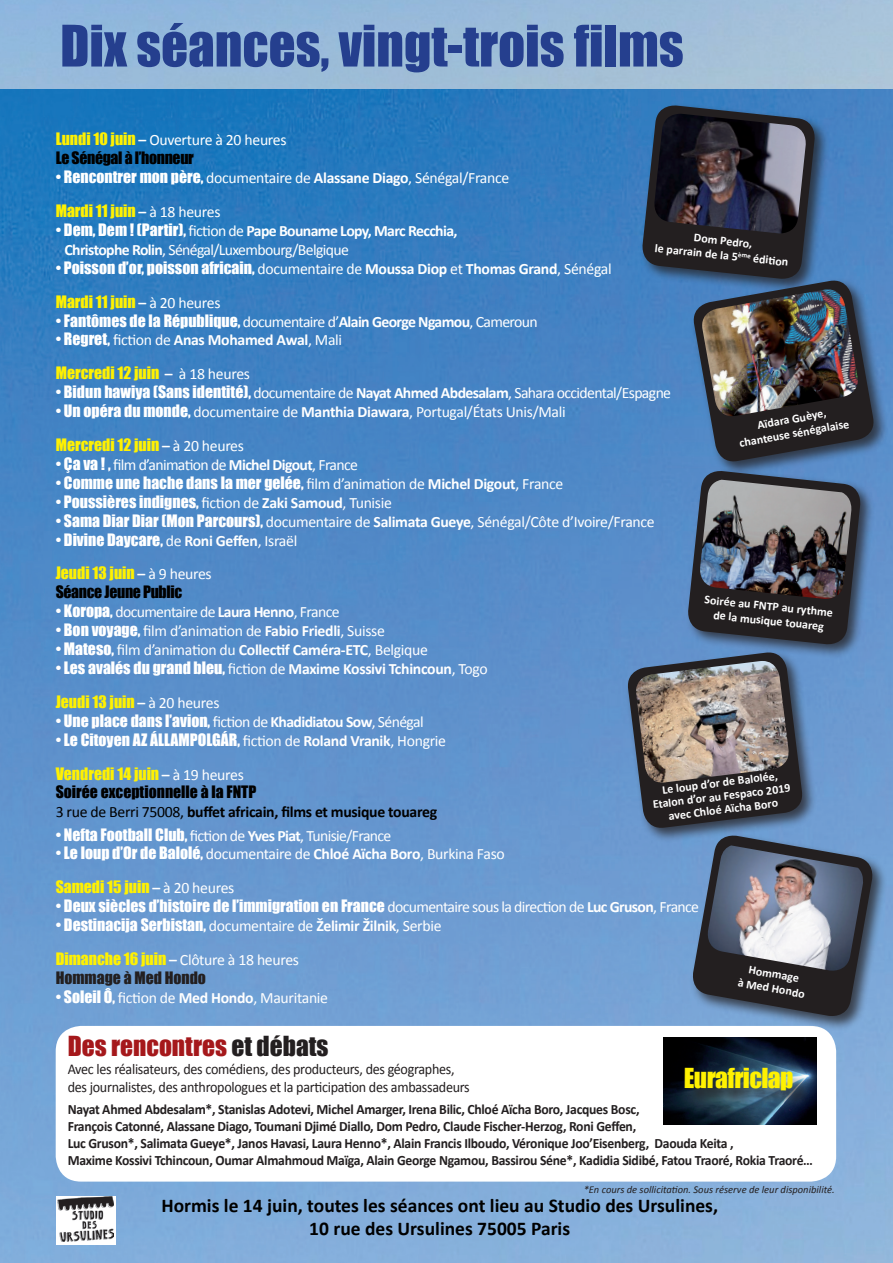
<style>
.page{position:relative;width:893px;height:1263px;background:#fff}
.page>*{position:absolute;margin:0;border:0;box-sizing:border-box;transform-origin:0 0}
.t1{font:52.8px "Impact";color:#253f8e}
.t2{font:25.35px "Impact";color:#a5181b}
.t3{font:25.35px "Impact";color:#fff101}
.t4{font:700 19.5px/23.4px "Calibri";color:#000;text-align:center}
.t5{font:15.75px "Impact";color:#fff}
.t6{font:15.75px "Calibri";letter-spacing:-.02em;color:#fff}
.t7{font:15.75px "Calibri";letter-spacing:-.04em;color:#fff}
.t8{font:15.75px "Impact";color:#fff101}
.t9{font:700 15.75px/18.9px "Calibri";letter-spacing:-.04em;color:#fff}
.t10{font:700 15.75px/18.9px "Calibri";letter-spacing:-.02em;color:#000}
.t11{font:700 15.75px "Calibri";letter-spacing:-.02em;color:#fff}
.t12{font:15.75px "Impact";letter-spacing:-.02em;color:#000}
.t13{font:15.75px "Impact";color:#231f20}
.t14{font:15px/18px "Calibri";letter-spacing:-.02em;color:#231f20;scale:.94 1}
.t15{font:700 14.25px/17.1px "Calibri";letter-spacing:-.02em;color:#231f20;scale:.96 1}
.t16{font:700 12px/14.4px "Calibri";color:#fff;text-align:center}
.t17{font:italic 10.5px "Calibri";color:#231f20}
.s1{font-family:"Impact";color:#fff101}
.s2{font-weight:700}
.s3{font-family:"Impact"}
.s4{font-family:"Calibri";font-weight:700;color:#fff}
.s5{font-family:"Calibri";color:#fff}
.s6{font-family:"Impact";font-weight:400}
.s7{font-weight:400}
.s8{font-family:"Calibri"}
.s9{font-family:"Calibri";font-weight:700}
.s10{color:#231f20}
</style>
<div class="page">
<img style="left:0;top:88px;width:893px;height:1175px">
<div style="left:56px;top:1026px;width:780px;height:155px;background:#fff;border-radius:25px"></div>
<img style="left:663px;top:1037px;width:153px;height:87px">
<div style="left:688px;top:1070px;width:123px;height:39px;background:#231f20;opacity:.75"></div>
<div style="left:691px;top:278px;width:197px;height:198px;background:#231f20;opacity:.75"></div>
<div style="left:690px;top:833px;width:197px;height:198px;background:#231f20;opacity:.75"></div>
<img style="left:626px;top:104px;width:250px;height:915px">
<img style="left:705px;top:845px;width:160px;height:128px">
<div style="left:56px;top:1196px;width:60px;height:48px;background:#fff"></div>
<img style="left:57px;top:1196px;width:57px;height:46px">
<p class="t1" style="left:60px;top:5px;width:625px">Dix séances, vingt-trois films</p>
<p class="t6" style="left:56px;top:130px;width:232px"><span class="s1">Lundi 10 juin</span> <span class="s2">–</span> Ouverture à 20 heures</p>
<p class="t12" style="left:56px;top:146px;width:140px">Le Sénégal à l’honneur</p>
<p class="t6" style="left:56px;top:168px;width:455px"><span class="s3">• Rencontrer mon père,</span> documentaire de <span class="s2">Alassane Diago</span>, Sénégal/France</p>
<p class="t8" style="left:56px;top:199px;width:166px">Mardi 11 juin <span class="s4">–</span> <span class="s5">à 18 heures</span></p>
<p class="t9" style="left:64px;top:220px;width:395px;text-indent:-9px"><span class="s6">• Dem, Dem ! (Partir),</span> <span class="s7">fiction de</span> Pape Bouname Lopy, Marc Recchia,<br>Christophe Rolin<span class="s7">, Sénégal/Luxembourg/Belgique</span></p>
<p class="t5" style="left:56px;top:255px;width:557px">• Poisson d’or, poisson africain, <span class="s8">documentaire de</span> <span class="s9">Moussa Diop</span> <span class="s8">et</span> <span class="s9">Thomas Grand</span><span class="s8">, Sénégal</span></p>
<p class="t8" style="left:56px;top:289px;width:166px">Mardi 11 juin <span class="s4">–</span> <span class="s5">à 20 heures</span></p>
<p class="t5" style="left:56px;top:308px;width:484px">• Fantômes de la République, <span class="s8">documentaire d’</span><span class="s9">Alain George Ngamou</span><span class="s8">, Cameroun</span></p>
<p class="t11" style="left:56px;top:330px;width:288px"><span class="s6">• Regret,</span> <span class="s7">fiction de</span> Anas Mohamed Awal<span class="s7">, Mali</span></p>
<p class="t8" style="left:56px;top:361px;width:196px">Mercredi 12 juin <span class="s4">–</span> <span class="s5">à 18 heures</span></p>
<p class="t7" style="left:56px;top:383px;width:617px"><span class="s3">• Bidun hawiya (Sans identité),</span> documentaire de <span class="s2">Nayat Ahmed Abdesalam</span>, Sahara occidental/Espagne</p>
<p class="t6" style="left:56px;top:402px;width:512px"><span class="s3">• Un opéra du monde,</span> documentaire de <span class="s2">Manthia Diawara</span>, Portugal/États Unis/Mali</p>
<p class="t8" style="left:56px;top:433px;width:190px">Mercredi 12 juin <span class="s4">–</span> <span class="s5">à 20 heures</span></p>
<p class="t7" style="left:56px;top:455px;width:304px"><span class="s3">• Ça va ! ,</span> film d’animation de <span class="s2">Michel Digout</span>, France</p>
<p class="t5" style="left:56px;top:470px;width:509px">• Comme une hache dans la mer gelée, <span class="s8">film d’animation de</span> <span class="s9">Michel Digout</span><span class="s8">, France</span></p>
<p class="t5" style="left:56px;top:489px;width:338px">• Poussières indignes, <span class="s8">fiction de</span> <span class="s9">Zaki Samoud</span><span class="s8">, Tunisie</span></p>
<p class="t6" style="left:56px;top:512px;width:600px"><span class="s3">• Sama Diar Diar (Mon Parcours),</span> documentaire de <span class="s2">Salimata Gueye</span>, Sénégal/Côte d’Ivoire/France</p>
<p class="t5" style="left:56px;top:527px;width:243px">• Divine Daycare, <span class="s8">de</span> <span class="s9">Roni Geffen</span><span class="s8">, Israël</span></p>
<p class="t8" style="left:56px;top:561px;width:158px">Jeudi 13 juin <span class="s4">–</span> <span class="s5">à 9 heures</span></p>
<p class="t12" style="left:56px;top:580px;width:128px">Séance Jeune Public</p>
<p class="t7" style="left:56px;top:602px;width:285px"><span class="s3">• Koropa,</span> documentaire de <span class="s2">Laura Henno</span>, France</p>
<p class="t6" style="left:56px;top:621px;width:331px"><span class="s3">• Bon voyage,</span> film d’animation de <span class="s2">Fabio Friedli</span>, Suisse</p>
<p class="t6" style="left:56px;top:640px;width:374px"><span class="s3">• Mateso,</span> film d’animation du <span class="s2">Collectif Caméra-ETC</span>, Belgique</p>
<p class="t5" style="left:56px;top:655px;width:434px">• Les avalés du grand bleu, <span class="s8">fiction de</span> <span class="s9">Maxime Kossivi Tchincoun</span><span class="s8">, Togo</span></p>
<p class="t8" style="left:56px;top:689px;width:165px">Jeudi 13 juin <span class="s4">–</span> <span class="s5">à 20 heures</span></p>
<p class="t5" style="left:56px;top:708px;width:369px">• Une place dans l’avion, <span class="s8">fiction de</span> <span class="s9">Khadidiatou Sow</span><span class="s8">, Sénégal</span></p>
<p class="t5" style="left:56px;top:727px;width:392px">• Le Citoyen AZ ÁLLAMPOLGÁR, <span class="s8">fiction de</span> <span class="s9">Roland Vranik</span><span class="s8">, Hongrie</span></p>
<p class="t8" style="left:56px;top:761px;width:190px">Vendredi 14 juin <span class="s4">–</span> <span class="s5">à 19 heures</span></p>
<p class="t10" style="left:56px;top:783px;width:383px"><span class="s6">Soirée exceptionnelle à la FNTP<br></span><span class="s7">3 rue de Berri 75008,</span> buffet africain, films et musique touareg</p>
<p class="t7" style="left:56px;top:825px;width:337px"><span class="s3">• Nefta Football Club,</span> fiction de <span class="s2">Yves Piat</span>, Tunisie/France</p>
<p class="t6" style="left:56px;top:844px;width:451px"><span class="s3">• Le loup d’Or de Balolé,</span> documentaire de <span class="s2">Chloé Aïcha Boro</span>, Burkina Faso</p>
<p class="t8" style="left:56px;top:875px;width:180px">Samedi 15 juin <span class="s4">–</span> <span class="s5">à 20 heures</span></p>
<p class="t5" style="left:56px;top:894px;width:645px">• Deux siècles d’histoire de l’immigration en France <span class="s8">documentaire sous la direction de</span> <span class="s9">Luc Gruson</span><span class="s8">, France</span></p>
<p class="t5" style="left:56px;top:913px;width:387px">• Destinacija Serbistan, <span class="s8">documentaire de</span> <span class="s9">Želimir Žilnik</span><span class="s8">, Serbie</span></p>
<p class="t6" style="left:56px;top:950px;width:245px"><span class="s1">Dimanche 16 juin</span> <span class="s2">–</span> Clôture à 18 heures</p>
<p class="t13" style="left:56px;top:965px;width:152px">Hommage à Med Hondo</p>
<p class="t6" style="left:56px;top:988px;width:274px"><span class="s3">• Soleil Ô,</span> fiction de <span class="s2">Med Hondo</span>, Mauritanie</p>
<p class="t16" style="left:657px;top:226px;width:136px;rotate:6deg">Dom Pedro,<br>le parrain de la 5<sup>ème</sup> éditi on</p>
<p class="t16" style="left:736px;top:421px;width:113px;rotate:-10deg">Aïdara Guèye, chanteuse sénégalaise</p>
<p class="t16" style="left:705px;top:592px;width:131px;rotate:6deg">Soirée au FNTP au rythme de la musique touareg</p>
<p class="t16" style="left:650px;top:784px;width:140px;line-height:13.5px;rotate:-7deg">Le loup d’or de Balolée,<br>Etalon d’or au Fespaco 2019 avec Chloé Aïcha Boro</p>
<p class="t16" style="left:742px;top:960px;width:69px;rotate:10deg">Hommage<br>à Med Hondo</p>
<p class="t2" style="left:68px;top:1027px;width:262px">Des rencontres <span class="s10">et débats</span></p>
<p class="t14" style="left:68px;top:1060px;width:429px">Avec les réalisateurs, des comédiens, des producteurs, des géographes, des journalistes, des anthropologues et la participation des ambassadeurs</p>
<p class="t15" style="left:68px;top:1100px;width:778px">Nayat Ahmed Abdesalam*, Stanislas Adotevi, Michel Amarger, Irena Bilic, Chloé Aïcha Boro, Jacques Bosc,<br>François Catonné, Alassane Diago, Toumani Djimé Diallo, Dom Pedro, Claude Fischer-Herzog, Roni Geffen,<br>Luc Gruson*, Salimata Gueye*, Janos Havasi, Laura Henno*, Alain Francis Ilboudo, Véronique Joo’Eisenberg, Daouda Keita ,<br>Maxime Kossivi Tchincoun, Oumar Almahmoud Maïga, Alain George Ngamou, Bassirou Séne*, Kadidia Sidibé, Fatou Traoré, Rokia Traoré…</p>
<p class="t3" style="left:684px;top:1058px;width:111px">Eurafriclap</p>
<p class="t17" style="left:584px;top:1183px;width:253px">*En cours de sollicitation. Sous réserve de leur disponibilité.</p>
<p class="t4" style="left:161px;top:1193px;width:558px">Hormis le 14 juin, toutes les séances ont lieu au Studio des Ursulines,<br>10 rue des Ursulines 75005 Paris</p>
</div>
